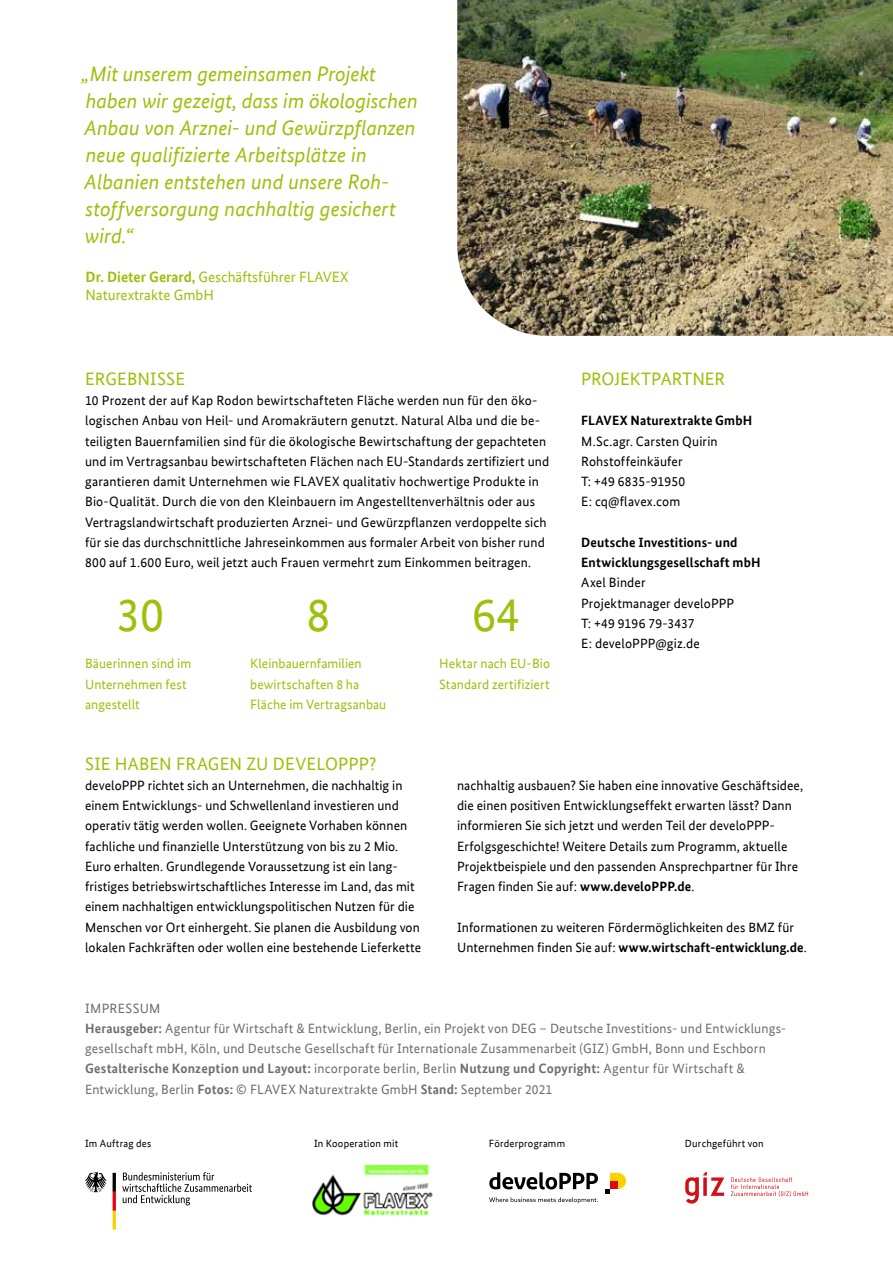
<style>
.page{position:relative;width:893px;height:1263px;background:#fff}
.page>*{position:absolute;margin:0;border:0;box-sizing:border-box;transform-origin:0 0}
.t1{font:48px "Bundes Sans Office";color:#9bc10c}
.t2{font:italic 21px/27px "Bundes Sans Office";color:#9bc10c}
.t3{font:18px "Bundes Sans Office";letter-spacing:.005em;color:#9bc10c}
.t4{font:15px/18px "Bundes Sans Office";color:#9bc10c}
.t5{font:13.5px/20.2px "Bundes Sans Office";letter-spacing:.005em;color:#000}
.t6{font:13.5px/20.2px "Bundes Sans Office";letter-spacing:.01em;color:#706f6f}
.t7{font:13.5px/20.2px "Bundes Sans Office";letter-spacing:.005em;color:#9bc10c}
.t8{font:700 13.5px/20.2px "Bundes Sans Office";letter-spacing:.01em;color:#000}
.t9{font:10.5px "Bundes Sans Office";letter-spacing:.02em;color:#000}
.s1{font-weight:700}
</style>
<div class="page">
<img style="left:457px;top:0;width:436px;height:336px">
<svg style="left:122px;top:1172px;width:130px;height:33px"></svg>
<svg style="left:85px;top:1172px;width:22px;height:20px"></svg>
<svg style="left:113px;top:1173px;width:3px;height:56px"></svg>
<img style="left:312px;top:1165px;width:120px;height:51px">
<svg style="left:489px;top:1197px;width:109px;height:6px"></svg>
<svg style="left:489px;top:1172px;width:109px;height:17px"></svg>
<svg style="left:606px;top:1173px;width:20px;height:20px"></svg>
<div style="left:610px;top:1181px;width:8px;height:8px;background:#e30613"></div>
<svg style="left:685px;top:1172px;width:39px;height:32px"></svg>
<svg style="left:731px;top:1177px;width:77px;height:20px"></svg>
<h2 class="t2" style="left:82px;top:60px;width:338px">„Mit unserem gemeinsamen Projekt haben wir gezeigt, dass im ökologischen Anbau von Arznei- und Gewürzpflanzen neue qualifizierte Arbeitsplätze in Albanien entstehen und unsere Roh&shy;stoffversorgung nachhaltig gesichert wird.“</h2>
<p class="t4" style="left:85px;top:268px;width:264px"><span class="s1">Dr. Dieter Gerard,</span> Geschäftsführer FLAVEX<br>Naturextrakte GmbH</p>
<h3 class="t3" style="left:85px;top:368px;width:101px">ERGEBNISSE</h3>
<p class="t5" style="left:85px;top:390px;width:466px">10 Prozent der auf Kap Rodon bewirtschafteten Fläche werden nun für den öko&shy;logischen Anbau von Heil- und Aromakräutern genutzt. Natural Alba und die be&shy;teiligten Bauernfamilien sind für die ökologische Bewirtschaftung der gepachteten und im Vertragsanbau bewirtschafteten Flächen nach EU-Standards zertifiziert und garantieren damit Unternehmen wie FLAVEX qualitativ hochwertige Produkte in Bio-Qualität. Durch die von den Kleinbauern im Angestelltenverhältnis oder aus Vertragslandwirtschaft produzierten Arznei- und Gewürzpflanzen verdoppelte sich für sie das durchschnittliche Jahreseinkommen aus formaler Arbeit von bisher rund 800 auf 1.600 Euro, weil jetzt auch Frauen vermehrt zum Einkommen beitragen.</p>
<h1 class="t1" style="left:116px;top:588px;width:49px">30</h1>
<p class="t7" style="left:85px;top:654px;width:108px">Bäuerinnen sind im<br>Unternehmen fest angestellt</p>
<h1 class="t1" style="left:306px;top:588px;width:25px">8</h1>
<p class="t7" style="left:250px;top:654px;width:137px">Kleinbauernfamilien bewirtschaften 8 ha<br>Fläche im Vertragsanbau</p>
<h1 class="t1" style="left:472px;top:588px;width:49px">64</h1>
<p class="t7" style="left:439px;top:654px;width:112px">Hektar nach EU-Bio<br>Standard zertifiziert</p>
<h3 class="t3" style="left:581px;top:368px;width:145px">PROJEKTPARTNER</h3>
<p class="t8" style="left:581px;top:410px;width:173px">FLAVEX Naturextrakte GmbH</p>
<p class="t5" style="left:581px;top:431px;width:138px">M.Sc.agr. Carsten Quirin<br>Rohstoffeinkäufer<br>T: +49 6835-91950<br>E: cq@flavex.com</p>
<p class="t8" style="left:581px;top:532px;width:181px">Deutsche Investitions- und<br>Entwicklungsgesellschaft mbH</p>
<p class="t5" style="left:581px;top:573px;width:155px">Axel Binder<br>Projektmanager develoPPP<br>T: +49 9196 79-3437<br>E: develoPPP@giz.de</p>
<h3 class="t3" style="left:85px;top:753px;width:293px">SIE HABEN FRAGEN ZU DEVELOPPP?</h3>
<p class="t5" style="left:85px;top:775px;width:338px">develoPPP richtet sich an Unternehmen, die nachhaltig in einem Entwicklungs- und Schwellenland investieren und operativ tätig werden wollen. Geeignete Vorhaben können fachliche und finanzielle Unterstützung von bis zu 2 Mio.<br>Euro erhalten. Grundlegende Voraussetzung ist ein lang&shy;fristiges betriebswirtschaftliches Interesse im Land, das mit einem nachhaltigen entwicklungspolitischen Nutzen für die Menschen vor Ort einhergeht. Sie planen die Ausbildung von lokalen Fachkräften oder wollen eine bestehende Lieferkette</p>
<p class="t5" style="left:457px;top:775px;width:348px">nachhaltig ausbauen? Sie haben eine innovative Geschäftsidee, die einen positiven Entwicklungseffekt erwarten lässt? Dann informieren Sie sich jetzt und werden Teil der develoPPP-Erfolgsgeschichte! Weitere Details zum Programm, aktuelle Projektbeispiele und den passenden Ansprechpartner für Ihre Fragen finden Sie auf: <span class="s1">www.develoPPP.de</span>.</p>
<p class="t5" style="left:457px;top:917px;width:351px">Informationen zu weiteren Fördermöglichkeiten des BMZ für<br>Unternehmen finden Sie auf: <span class="s1">www.wirtschaft-entwicklung.de</span>.</p>
<p class="t6" style="left:85px;top:998px;width:701px">IMPRESSUM<br><span class="s1">Herausgeber:</span> Agentur für Wirtschaft &amp; Entwicklung, Berlin, ein Projekt von DEG – Deutsche Investitions- und Entwicklungs&shy;gesellschaft mbH, Köln, und Deutsche Gesellschaft für Internationale Zusammenarbeit (GIZ) GmbH, Bonn und Eschborn <span class="s1">Gestalterische Konzeption und Layout:</span> incorporate berlin, Berlin <span class="s1">Nutzung und Copyright:</span> Agentur für Wirtschaft &amp; Entwicklung, Berlin <span class="s1">Fotos:</span> © FLAVEX Naturextrakte GmbH <span class="s1">Stand:</span> September 2021</p>
<p class="t9" style="left:85px;top:1137px;width:68px">Im Auftrag des</p>
<p class="t9" style="left:314px;top:1137px;width:86px">In Kooperation mit</p>
<p class="t9" style="left:489px;top:1137px;width:78px">Förderprogramm</p>
<p class="t9" style="left:685px;top:1137px;width:80px">Durchgeführt von</p>
</div>
